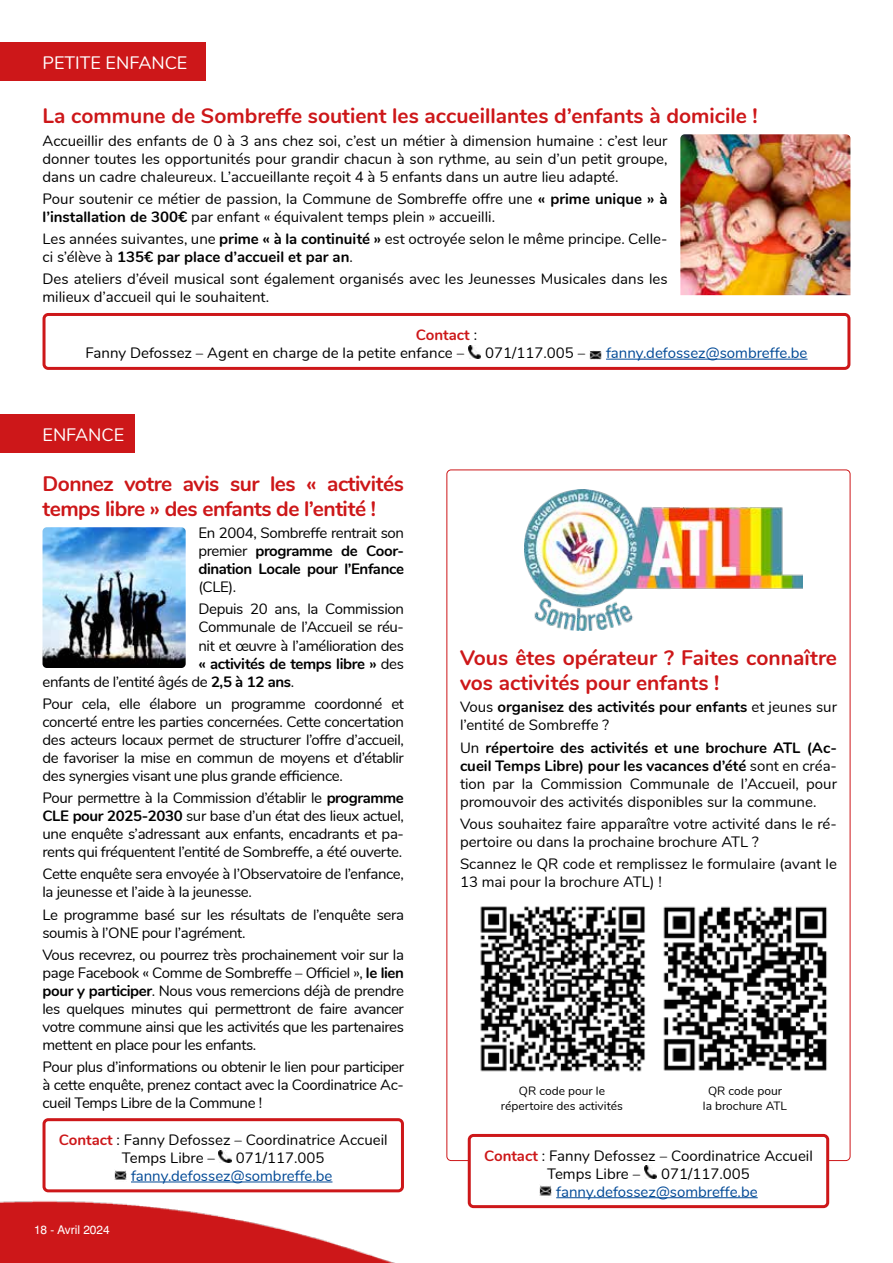
<style>
.page{position:relative;width:893px;height:1263px;background:#fff}
.page>*{position:absolute;margin:0;border:0;box-sizing:border-box;transform-origin:0 0}
.t1{font:700 21px/25.2px "Nunito";color:#cd1719}
.t2{font:700 21px/25.2px "Nunito";letter-spacing:-.025em;color:#cd1719}
.t3{font:18px "Nunito";color:#fff}
.t4{font:15px/18px "Nunito";color:#000}
.t5{font:15px/18px "Nunito";letter-spacing:-.025em;color:#000}
.t6{font:700 15px/18px "Nunito";letter-spacing:-.025em;color:#000;text-align:justify}
.t7{font:15px "Nunito";color:#004996}
.t8{font:12px "Nunito";color:#000}
.t9{font:12px "Swiss 721 Roman";color:#fff}
.s1{font-weight:700}
.s2{font-weight:700;color:#cd1719}
.s3{font-weight:400}
</style>
<div class="page">
<img style="left:0;top:1195px;width:830px;height:68px">
<div style="left:0;top:43px;width:206px;height:38px;background:#cd1719"></div>
<img style="left:680px;top:134px;width:170px;height:161px">
<img style="left:43px;top:527px;width:143px;height:141px">
<hr style="left:606px;top:359px;width:201px;height:1px;background:#004996">
<svg style="left:468px;top:345px;width:13px;height:13px"></svg>
<svg style="left:589px;top:351px;width:13px;height:8px"></svg>
<div style="left:43px;top:313px;width:807px;height:57px;border:3px solid #cd1719;border-radius:4px"></div>
<div style="left:0;top:414px;width:135px;height:38px;background:#cd1719"></div>
<hr style="left:131px;top:1181px;width:201px;height:1px;background:#004996">
<svg style="left:219px;top:1150px;width:13px;height:13px"></svg>
<svg style="left:114px;top:1170px;width:13px;height:10px"></svg>
<div style="left:43px;top:1118px;width:361px;height:74px;border:3px solid #cd1719;border-radius:4px"></div>
<img style="left:524px;top:489px;width:279px;height:141px">
<img style="left:480px;top:906px;width:165px;height:166px">
<img style="left:663px;top:906px;width:164px;height:165px">
<div style="left:469px;top:1135px;width:359px;height:71px;background:#fff;border-radius:4px"></div>
<hr style="left:556px;top:1197px;width:202px;height:1px;background:#004996">
<svg style="left:644px;top:1166px;width:13px;height:12px"></svg>
<svg style="left:539px;top:1185px;width:13px;height:11px"></svg>
<div style="left:468px;top:1134px;width:361px;height:74px;border:3px solid #cd1719;border-radius:4px"></div>
<p class="t3" style="left:43px;top:50px;width:146px">PETITE ENFANCE</p>
<h1 class="t1" style="left:43px;top:102px;width:717px">La commune de Sombreffe soutient les accueillantes d’enfants à domicile !</h1>
<p class="t4" style="left:43px;top:130px;width:627px;text-align:justify">Accueillir des enfants de 0 à 3 ans chez soi, c’est un métier à dimension humaine : c’est leur donner toutes les opportunités pour grandir chacun à son rythme, au sein d’un petit groupe, dans un cadre chaleureux. L’accueillante reçoit 4 à 5 enfants dans un autre lieu adapté.</p>
<p class="t4" style="left:43px;top:189px;width:627px">Pour soutenir ce métier de passion, la Commune de Sombreffe offre une <span class="s1">« prime unique » à l’installation de 300€</span> par enfant « équivalent temps plein » accueilli.</p>
<p class="t4" style="left:43px;top:229px;width:627px">Les années suivantes, une <span class="s1">prime « à la continuité »</span> est octroyée selon le même principe. Celle&shy;ci s’élève à <span class="s1">135€ par place d’accueil et par an</span>.</p>
<p class="t4" style="left:43px;top:269px;width:627px">Des ateliers d’éveil musical sont également organisés avec les Jeunesses Musicales dans les milieux d’accueil qui le souhaitent.</p>
<p class="t4" style="left:85px;top:325px;width:393px;text-indent:330px"><span class="s2">Contact</span> :<br>Fanny Defossez – Agent en charge de la petite enfance –</p>
<p class="t4" style="left:485px;top:343px;width:102px">071/117.005 –</p>
<p class="t7" style="left:606px;top:342px;width:203px">fanny.defossez@sombreffe.be</p>
<p class="t3" style="left:43px;top:421px;width:83px">ENFANCE</p>
<h1 class="t2" style="left:43px;top:470px;width:363px">Donnez votre avis sur les « activités temps libre » des enfants de l’entité !</h1>
<p class="t6" style="left:198px;top:523px;width:207px"><span class="s3">En 2004, Sombreffe rentrait son premier</span> programme de Coor&shy;dination Locale pour l’Enfance</p>
<p class="t5" style="left:198px;top:575px;width:207px;line-height:22.2px">(CLE).<br>Depuis 20 ans, la Commission</p>
<p class="t5" style="left:198px;top:617px;width:207px">Communale de l’Accueil se réu-</p>
<p class="t5" style="left:198px;top:635px;width:207px">nit et œuvre à l’amélioration des</p>
<p class="t6" style="left:198px;top:653px;width:207px">« activités de temps libre » <span class="s3">des</span></p>
<p class="t5" style="left:43px;top:671px;width:253px">enfants de l’entité âgés de <span class="s1">2,5 à 12 ans</span>.</p>
<p class="t4" style="left:43px;top:694px;width:363px;text-align:justify">Pour cela, elle élabore un programme coordonné et concerté entre les parties concernées. Cette concertation des acteurs locaux permet de structurer l’offre d’accueil, de favoriser la mise en commun de moyens et d’établir des synergies visant une plus grande efficience.</p>
<p class="t4" style="left:43px;top:788px;width:363px;text-align:justify">Pour permettre à la Commission d’établir le <span class="s1">programme CLE pour 2025-2030</span> sur base d’un état des lieux actuel, une enquête s’adressant aux enfants, encadrants et pa&shy;rents qui fréquentent l’entité de Sombreffe, a été ouverte.</p>
<p class="t5" style="left:43px;top:864px;width:363px">Cette enquête sera envoyée à l’Observatoire de l’enfance, la jeunesse et l’aide à la jeunesse.</p>
<p class="t5" style="left:43px;top:904px;width:363px">Le programme basé sur les résultats de l’enquête sera soumis à l’ONE pour l’agrément.</p>
<p class="t4" style="left:43px;top:945px;width:363px;text-align:justify">Vous recevrez, ou pourrez très prochainement voir sur la page Facebook « Comme de Sombreffe – Officiel », <span class="s1">le lien pour y participer</span>. Nous vous remercions déjà de prendre les quelques minutes qui permettront de faire avancer votre commune ainsi que les activités que les partenaires mettent en place pour les enfants.</p>
<p class="t4" style="left:43px;top:1057px;width:363px;text-align:justify">Pour plus d’informations ou obtenir le lien pour participer à cette enquête, prenez contact avec la Coordinatrice Ac&shy;cueil Temps Libre de la Commune !</p>
<p class="t4" style="left:122px;top:1130px;width:267px;text-indent:-63px"><span class="s2">Contact</span> : Fanny Defossez – Coordinatrice Accueil<br>Temps Libre –</p>
<p class="t4" style="left:236px;top:1148px;width:90px">071/117.005</p>
<p class="t7" style="left:131px;top:1164px;width:203px">fanny.defossez@sombreffe.be</p>
<p class="t9" style="left:34px;top:1222px;width:77px">18 - Avril 2024</p>
<h1 class="t1" style="left:460px;top:644px;width:378px">Vous êtes opérateur ? Faites connaître vos activités pour enfants !</h1>
<p class="t4" style="left:460px;top:697px;width:378px">Vous <span class="s1">organisez des activités pour enfants</span> et jeunes sur l’entité de Sombreffe ?</p>
<p class="t4" style="left:460px;top:737px;width:378px;text-align:justify">Un <span class="s1">répertoire des activités et une brochure ATL (Ac&shy;cueil Temps Libre) pour les vacances d’été</span> sont en créa&shy;tion par la Commission Communale de l’Accueil, pour promouvoir des activités disponibles sur la commune.</p>
<p class="t4" style="left:460px;top:814px;width:378px">Vous souhaitez faire apparaître votre activité dans le ré&shy;pertoire ou dans la prochaine brochure ATL ?</p>
<p class="t4" style="left:460px;top:854px;width:378px">Scannez le QR code et remplissez le formulaire (avant le<br>13 mai pour la brochure ATL) !</p>
<p class="t8" style="left:519px;top:1082px;width:88px">QR code pour le</p>
<p class="t8" style="left:708px;top:1082px;width:75px">QR code pour</p>
<p class="t8" style="left:501px;top:1096px;width:124px">répertoire des activités</p>
<p class="t8" style="left:703px;top:1096px;width:86px">la brochure ATL</p>
<p class="t4" style="left:547px;top:1145px;width:267px;text-indent:-63px"><span class="s2">Contact</span> : Fanny Defossez – Coordinatrice Accueil<br>Temps Libre –</p>
<p class="t4" style="left:661px;top:1163px;width:90px">071/117.005</p>
<p class="t7" style="left:556px;top:1180px;width:203px">fanny.defossez@sombreffe.be</p>
</div>
